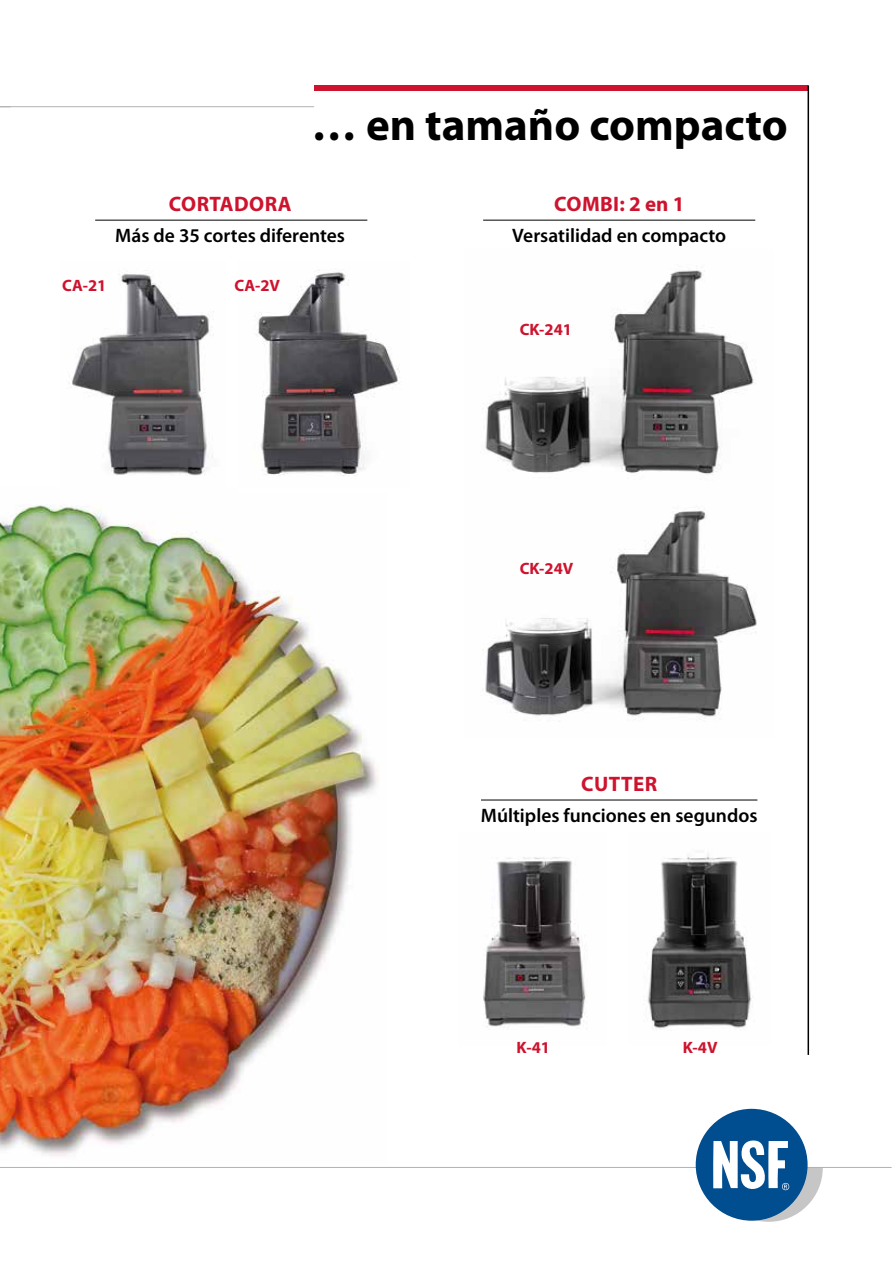
<style>
.page{position:relative;width:893px;height:1263px;background:#fff}
.page>*{position:absolute;margin:0;border:0;box-sizing:border-box;transform-origin:0 0}
.t1{font:700 45px "Myriad Pro";color:#000}
.t2{font:700 21px "Myriad Pro";letter-spacing:.02em;color:#ce132e}
.t3{font:600 19.5px "Myriad Pro";color:#000}
.t4{font:700 16.5px "Myriad Pro";color:#ce132e}
</style>
<div class="page">
<img style="left:0;top:505px;width:379px;height:651px">
<hr style="left:0;top:106px;width:314px;height:1px;background:#b3b2b2">
<hr style="left:481px;top:800px;width:276px;height:1px;background:#000">
<img style="left:483px;top:857px;width:103px;height:170px">
<img style="left:647px;top:854px;width:105px;height:175px">
<img style="left:485px;top:270px;width:269px;height:205px">
<img style="left:485px;top:508px;width:272px;height:214px">
<hr style="left:483px;top:220px;width:272px;height:1px;background:#000">
<hr style="left:95px;top:220px;width:272px;height:1px;background:#000">
<img style="left:69px;top:270px;width:145px;height:206px">
<img style="left:256px;top:270px;width:144px;height:206px">
<div style="left:314px;top:85px;width:493px;height:5px;background:#ce132e"></div>
<hr style="left:807px;top:85px;width:2px;height:970px;background:#000">
<div style="left:714px;top:1113px;width:109px;height:109px;background:#c6c6c6;border-radius:50%"></div>
<div style="left:723px;top:1112px;width:112px;height:55px;background:#fff"></div>
<hr style="left:0;top:1167px;width:892px;height:1px;background:#b3b2b2">
<div style="left:696px;top:1109px;width:112px;height:112px;background:#004d8f;border-radius:50%"></div>
<svg style="left:713px;top:1140px;width:76px;height:51px"></svg>
<h1 class="t1" style="left:312px;top:96px;width:477px">… en tamaño compacto</h1>
<p class="t2" style="left:169px;top:191px;width:124px">CORTADORA</p>
<p class="t3" style="left:115px;top:223px;width:231px">Más de 35 cortes diferentes</p>
<p class="t4" style="left:62px;top:274px;width:46px">CA-21</p>
<p class="t4" style="left:234px;top:274px;width:47px">CA-2V</p>
<p class="t2" style="left:554px;top:191px;width:132px">COMBI: 2 en 1</p>
<p class="t3" style="left:512px;top:223px;width:215px">Versatilidad en compacto</p>
<p class="t4" style="left:520px;top:318px;width:54px">CK-241</p>
<p class="t4" style="left:520px;top:558px;width:55px">CK-24V</p>
<p class="t2" style="left:581px;top:770px;width:78px">CUTTER</p>
<p class="t3" style="left:481px;top:803px;width:278px">Múltiples funciones en segundos</p>
<p class="t4" style="left:517px;top:1036px;width:35px">K-41</p>
<p class="t4" style="left:683px;top:1036px;width:36px">K-4V</p>
</div>
